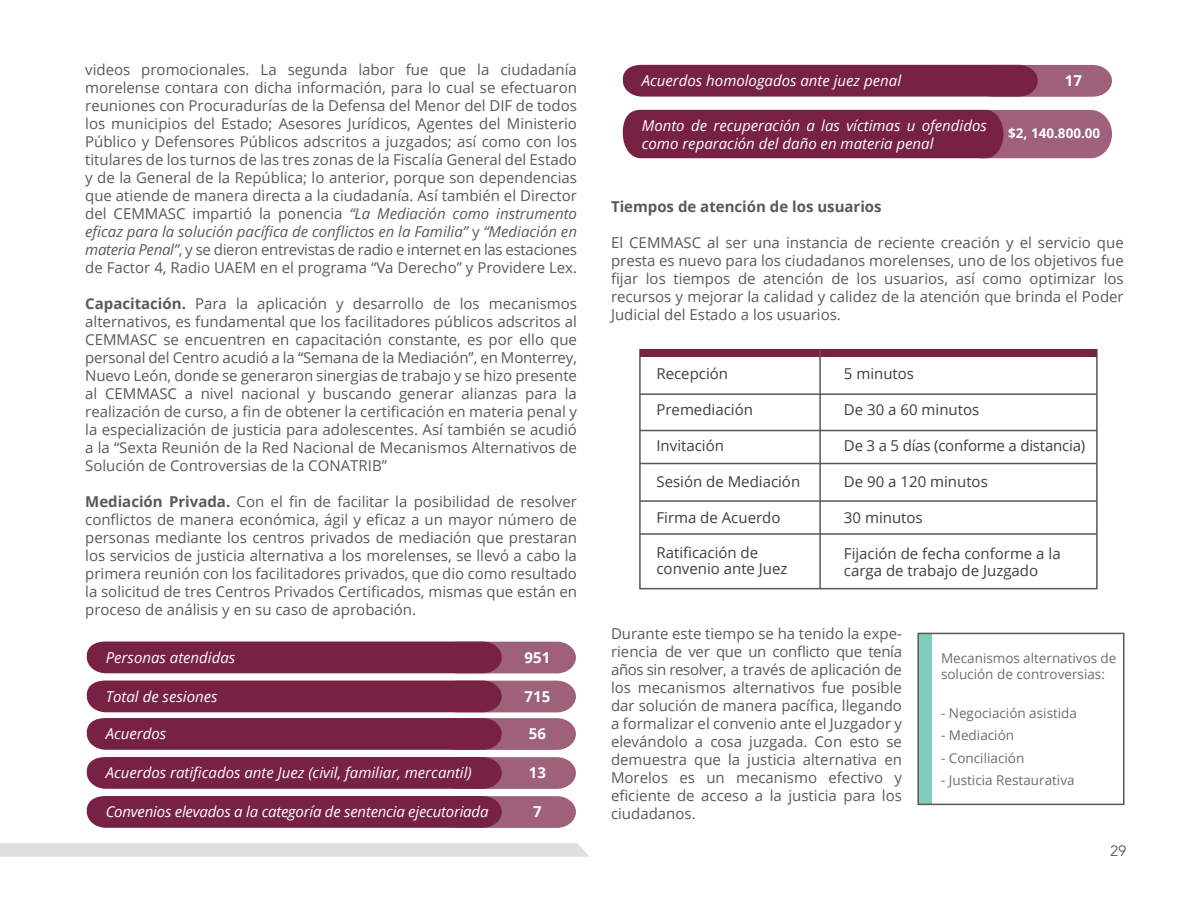
<style>
.page{position:relative;width:1188px;height:918px;background:#fff}
.page>*{position:absolute;margin:0;border:0;box-sizing:border-box;transform-origin:0 0}
.t1{font:15px/18px "Open Sans";color:#575a5b;text-align:justify}
.t2{font:italic 15px/18px "Open Sans";color:#fff}
.t3{font:15px/16.5px "Open Sans";color:#3e3e3f}
.t4{font:700 15px "Open Sans";color:#575a5b}
.t5{font:700 15px "Open Sans";color:#fff}
.t6{font:15px "Avenir";color:#57585a}
.t7{font:13.5px/16.2px "Open Sans";color:#6c6d70}
.t8{font:700 13.5px "Open Sans";color:#fff}
.s1{font-style:italic}
.s2{font-weight:700}
</style>
<div class="page">
<div style="left:918px;top:633px;width:14px;height:171px;background:#82cdb9"></div>
<svg style="left:86px;top:642px;width:490px;height:31px;background:#7f2e4e"></svg>
<svg style="left:86px;top:681px;width:490px;height:31px;background:#7f2e4e"></svg>
<svg style="left:86px;top:718px;width:490px;height:32px;background:#80304f"></svg>
<svg style="left:86px;top:757px;width:490px;height:32px;background:#80304f"></svg>
<svg style="left:86px;top:796px;width:490px;height:32px;background:#80304f"></svg>
<svg style="left:622px;top:65px;width:490px;height:32px;background:#803050"></svg>
<svg style="left:622px;top:110px;width:490px;height:48px;background:#823352"></svg>
<div style="left:639px;top:349px;width:459px;height:240px;border:2px solid #57585a"></div>
<div style="left:640px;top:350px;width:457px;height:7px;background:#772143"></div>
<hr style="left:640px;top:393px;width:457px;height:2px;background:#57585a">
<hr style="left:640px;top:430px;width:457px;height:1px;background:#57585a">
<hr style="left:640px;top:463px;width:457px;height:1px;background:#57585a">
<hr style="left:640px;top:500px;width:457px;height:2px;background:#57585a">
<hr style="left:640px;top:533px;width:457px;height:2px;background:#57585a">
<hr style="left:819px;top:350px;width:2px;height:239px;background:#57585a">
<div style="left:917px;top:633px;width:208px;height:172px;border:2px solid #57585a"></div>
<svg style="left:0;top:843px;width:589px;height:14px;background:#dfe0e1"></svg>
<p class="t1" style="left:85px;top:60px;width:493px">videos promocionales. La segunda labor fue que la ciudadanía morelense contara con dicha información, para lo cual se efectuaron reuniones con Procuradurías de la Defensa del Menor del DIF de todos los municipios del Estado; Asesores Jurídicos, Agentes del Ministerio Público y Defensores Públicos adscritos a juzgados; así como con los titulares de los turnos de las tres zonas de la Fiscalía General del Estado y de la General de la República; lo anterior, porque son dependencias que atiende de manera directa a la ciudadanía. Así también el Director del CEMMASC impartió la ponencia <span class="s1">“La Mediación como instrumento eficaz para la solución pacífica de conflictos en la Familia”</span> y <span class="s1">“Mediación en materia Penal”</span>, y se dieron entrevistas de radio e internet en las estaciones de Factor 4, Radio UAEM en el programa “Va Derecho” y Providere Lex.</p>
<p class="t1" style="left:85px;top:294px;width:493px"><span class="s2">Capacitación.</span> Para la aplicación y desarrollo de los mecanismos alternativos, es fundamental que los facilitadores públicos adscritos al CEMMASC se encuentren en capacitación constante, es por ello que personal del Centro acudió a la “Semana de la Mediación”, en Monterrey, Nuevo León, donde se generaron sinergias de trabajo y se hizo presente al CEMMASC a nivel nacional y buscando generar alianzas para la realización de curso, a fin de obtener la certificación en materia penal y la especialización de justicia para adolescentes. Así también se acudió a la “Sexta Reunión de la Red Nacional de Mecanismos Alternativos de Solución de Controversias de la CONATRIB”</p>
<p class="t1" style="left:85px;top:492px;width:493px"><span class="s2">Mediación Privada.</span> Con el fin de facilitar la posibilidad de resolver conflictos de manera económica, ágil y eficaz a un mayor número de personas mediante los centros privados de mediación que prestaran los servicios de justicia alternativa a los morelenses, se llevó a cabo la primera reunión con los facilitadores privados, que dio como resultado la solicitud de tres Centros Privados Certificados, mismas que están en proceso de análisis y en su caso de aprobación.</p>
<p class="t2" style="left:106px;top:648px;width:131px">Personas atendidas</p>
<p class="t5" style="left:525px;top:647px;width:27px">951</p>
<p class="t2" style="left:106px;top:687px;width:113px">Total de sesiones</p>
<p class="t5" style="left:525px;top:686px;width:27px">715</p>
<p class="t2" style="left:106px;top:724px;width:62px">Acuerdos</p>
<p class="t5" style="left:529px;top:723px;width:19px">56</p>
<p class="t2" style="left:106px;top:763px;width:368px">Acuerdos ratificados ante Juez (civil, familiar, mercantil)</p>
<p class="t5" style="left:529px;top:762px;width:19px">13</p>
<p class="t2" style="left:106px;top:802px;width:384px">Convenios elevados a la categoría de sentencia ejecutoriada</p>
<p class="t5" style="left:533px;top:801px;width:10px">7</p>
<p class="t2" style="left:642px;top:71px;width:261px">Acuerdos homologados ante juez penal</p>
<p class="t5" style="left:1065px;top:70px;width:19px">17</p>
<p class="t2" style="left:642px;top:116px;width:347px">Monto de recuperación a las víctimas u ofendidos como reparación del daño en materia penal</p>
<p class="t8" style="left:1008px;top:124px;width:94px">$2, 140.800.00</p>
<p class="t4" style="left:611px;top:196px;width:272px">Tiempos de atención de los usuarios</p>
<p class="t1" style="left:611px;top:233px;width:514px">El CEMMASC al ser una instancia de reciente creación y el servicio que presta es nuevo para los ciudadanos morelenses, uno de los objetivos fue fijar los tiempos de atención de los usuarios, así como optimizar los recursos y mejorar la calidad y calidez de la atención que brinda el Poder Judicial del Estado a los usuarios.</p>
<p class="t3" style="left:656px;top:365px;width:73px">Recepción</p>
<p class="t3" style="left:656px;top:401px;width:98px">Premediación</p>
<p class="t3" style="left:656px;top:437px;width:69px">Invitación</p>
<p class="t3" style="left:656px;top:473px;width:145px">Sesión de Mediación</p>
<p class="t3" style="left:656px;top:509px;width:125px">Firma de Acuerdo</p>
<p class="t3" style="left:656px;top:544px;width:133px">Ratificación de convenio ante Juez</p>
<p class="t3" style="left:844px;top:365px;width:72px">5 minutos</p>
<p class="t3" style="left:844px;top:401px;width:137px">De 30 a 60 minutos</p>
<p class="t3" style="left:844px;top:437px;width:243px">De 3 a 5 días (conforme a distancia)</p>
<p class="t3" style="left:844px;top:473px;width:145px">De 90 a 120 minutos</p>
<p class="t3" style="left:844px;top:509px;width:80px">30 minutos</p>
<p class="t3" style="left:844px;top:545px;width:218px">Fijación de fecha conforme a la carga de trabajo de Juzgado</p>
<p class="t1" style="left:611px;top:624px;width:293px">Durante este tiempo se ha tenido la expe&shy;riencia de ver que un conflicto que tenía años sin resolver, a través de aplicación de los mecanismos alternativos fue posible dar solución de manera pacífica, llegando a formalizar el convenio ante el Juzgador y elevándolo a cosa juzgada. Con esto se demuestra que la justicia alternativa en Morelos es un mecanismo efectivo y eficiente de acceso a la justicia para los ciudadanos.</p>
<p class="t7" style="left:941px;top:649px;width:177px">Mecanismos alternativos de solución de controversias:</p>
<p class="t7" style="left:941px;top:704px;width:138px">- Negociación asistida</p>
<p class="t7" style="left:941px;top:727px;width:75px">- Mediación</p>
<p class="t7" style="left:941px;top:749px;width:85px">- Conciliación</p>
<p class="t7" style="left:941px;top:772px;width:135px">- Justicia Restaurativa</p>
<p class="t6" style="left:1110px;top:842px;width:18px">29</p>
</div>
